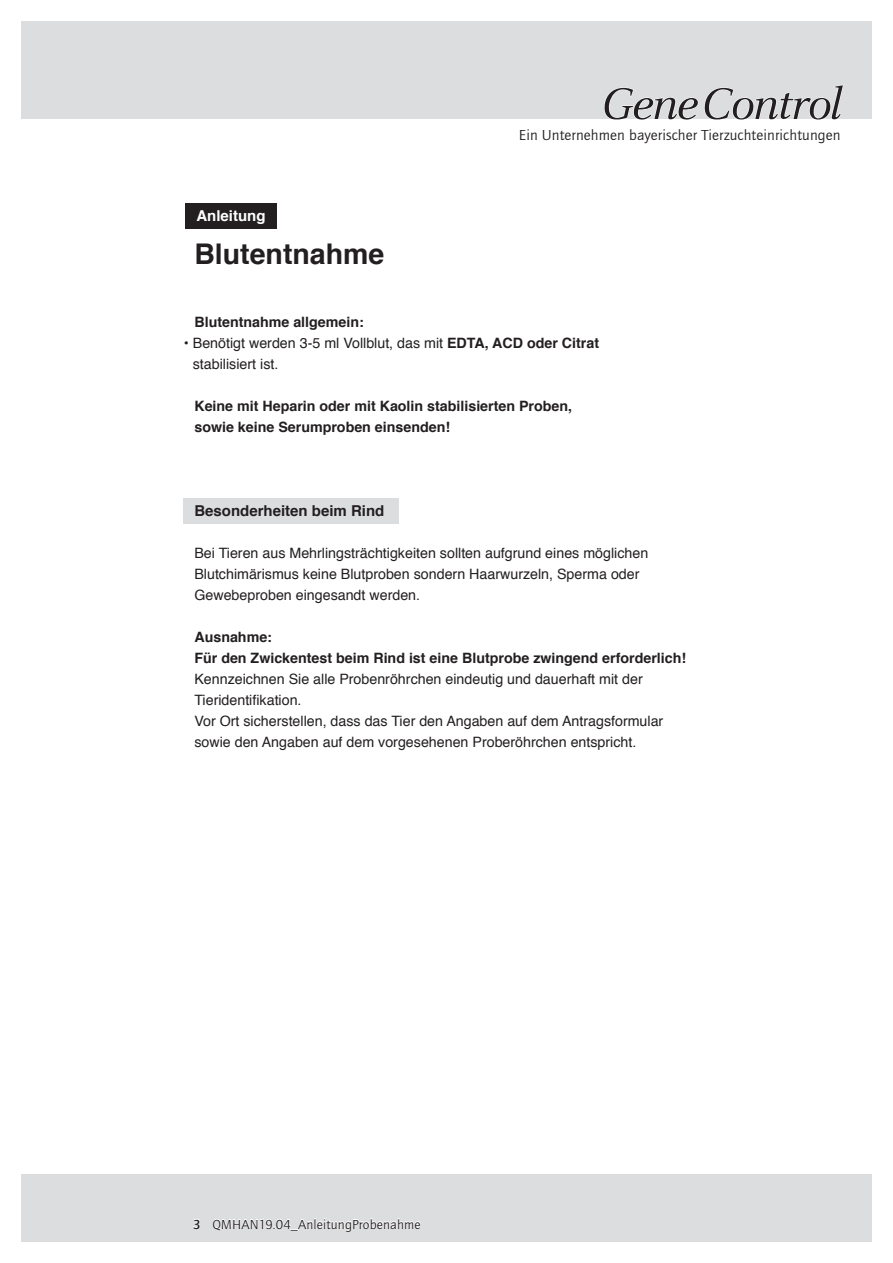
<style>
.page{position:relative;width:893px;height:1263px;background:#fff}
.page>*{position:absolute;margin:0;border:0;box-sizing:border-box;transform-origin:0 0}
.t1{font:italic 48px "Celeste";letter-spacing:-.03em;color:#231f20;scale:1.04 1}
.t2{font:700 28.5px "Helvetica";color:#231f20}
.t3{font:15px "Quay Sans EF";letter-spacing:.01em;color:#231f20;scale:1.04 1}
.t4{font:700 15px "Helvetica";color:#231f20}
.t5{font:700 15px "Helvetica";color:#fff}
.t6{font:14.25px/21px "Helvetica";color:#231f20}
.t7{font:700 14.25px/21px "Helvetica";color:#231f20}
.t8{font:13.5px "Quay Sans EF";letter-spacing:.01em;color:#231f20;scale:1.04 1}
.s1{font-weight:700}
.s2{font-weight:500}
</style>
<div class="page">
<div style="left:184px;top:498px;width:215px;height:25px;background:#dcdddf"></div>
<div style="left:186px;top:203px;width:91px;height:26px;background:#231f20"></div>
<div style="left:21px;top:21px;width:850px;height:98px;background:#dcdddf"></div>
<svg style="left:604px;top:85px;width:240px;height:34px"></svg>
<div style="left:21px;top:1174px;width:850px;height:68px;background:#dcdddf"></div>
<svg style="left:193px;top:1219px;width:7px;height:10px"></svg>
<svg style="left:212px;top:1218px;width:209px;height:14px"></svg>
<p class="t5" style="left:196px;top:204px;width:71px">Anleitung</p>
<h2 class="t2" style="left:194px;top:230px;width:192px">Blutentnahme</h2>
<h1 class="t1" style="left:601px;top:79px;width:233px">Gene Control</h1>
<p class="t3" style="left:519px;top:127px;width:311px">Ein Unternehmen bayerischer Tierzuchteinrichtungen</p>
<p class="t7" style="left:194px;top:311px;width:171px">Blutentnahme allgemein:</p>
<p class="t6" style="left:193px;top:332px;width:408px;text-indent:-9px">• Benötigt werden 3-5 ml Vollblut, das mit <span class="s1">EDTA, ACD oder Citrat </span>stabilisiert ist.</p>
<p class="t7" style="left:194px;top:395px;width:379px">Keine mit Heparin oder mit Kaolin stabilisierten Proben, sowie keine Serumproben einsenden!</p>
<p class="t4" style="left:194px;top:498px;width:192px">Besonderheiten beim Rind</p>
<p class="t6" style="left:194px;top:542px;width:455px">Bei Tieren aus Mehrlingsträchtigkeiten sollten aufgrund eines möglichen<br>Blutchimärismus keine Blutproben sondern Haarwurzeln, Sperma oder<br>Gewebeproben eingesandt werden.</p>
<p class="t7" style="left:194px;top:626px;width:493px">Ausnahme:<br>Für den Zwickentest beim Rind ist eine Blutprobe zwingend erforderlich!</p>
<p class="t6" style="left:194px;top:668px;width:470px">Kennzeichnen Sie alle Probenröhrchen eindeutig und dauerhaft mit der Tieridentifikation.<br>Vor Ort sicherstellen, dass das Tier den Angaben auf dem Antragsformular sowie den Angaben auf dem vorgesehenen Proberöhrchen entspricht.</p>
<p class="t8" style="left:193px;top:1216px;width:220px"><span class="s2">3</span> QMHAN19.04_AnleitungProbenahme</p>
</div>
